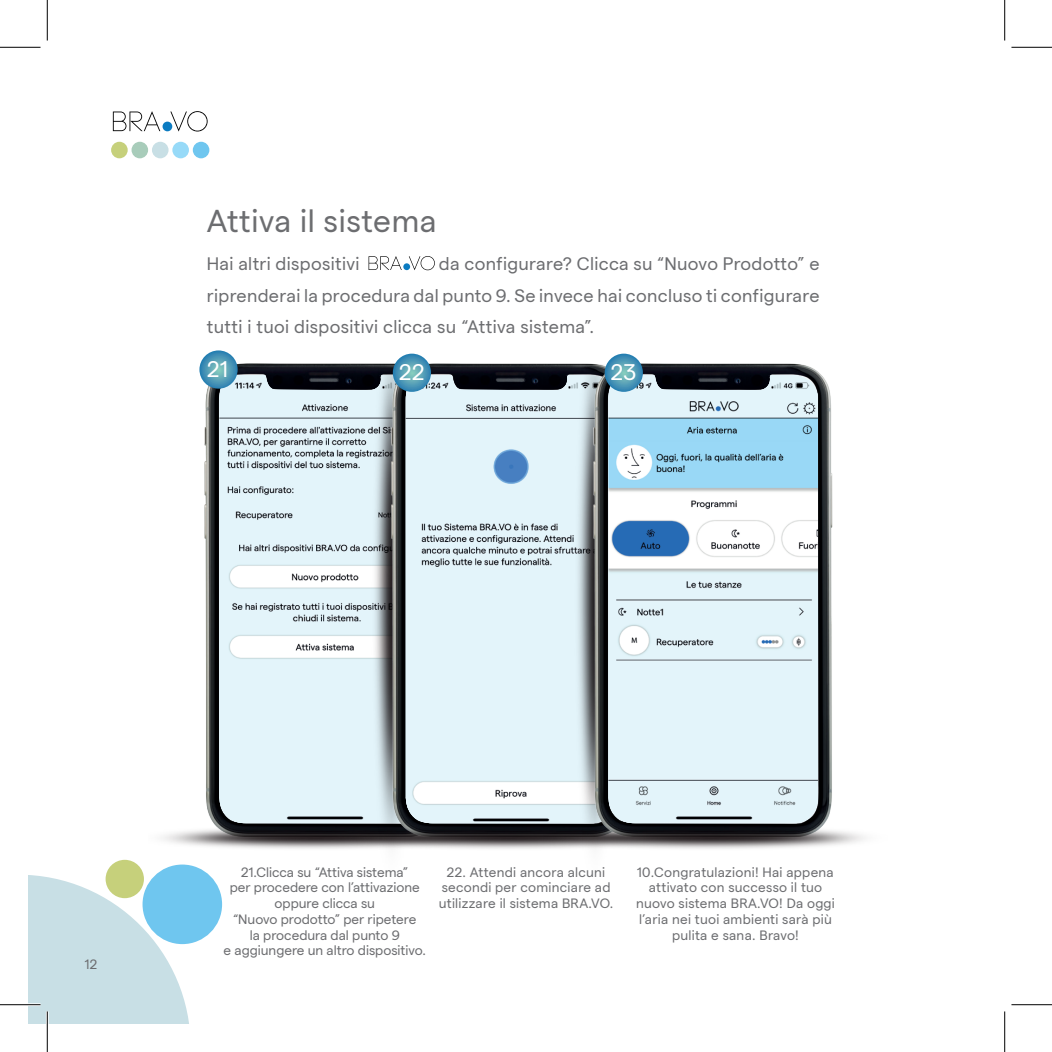
<style>
.page{position:relative;width:1052px;height:1052px;background:#fff}
.page>*{position:absolute;margin:0;border:0;box-sizing:border-box;transform-origin:0 0}
.t1{font:31.5px "Matter";letter-spacing:.02em;color:#6c6d70}
.t2{font:22.5px "Matter";color:#fff}
.t3{font:18px/31.5px "Matter";letter-spacing:.02em;color:#6c6d70;text-align:justify}
.t4{font:13.5px/15.8px "Matter";letter-spacing:.005em;color:#6c6d70;text-align:center}
</style>
<div class="page">
<svg style="left:28px;top:875px;width:163px;height:148px;background:#cfe3e8"></svg>
<div style="left:142px;top:864px;width:80px;height:79px;background:#6fc6ef;border-radius:50%"></div>
<div style="left:106px;top:859px;width:38px;height:38px;background:#c6d07b;border-radius:50%"></div>
<svg style="left:113px;top:111px;width:94px;height:20px"></svg>
<div style="left:162px;top:122px;width:10px;height:9px;background:#0b7bc1;border-radius:50%"></div>
<div style="left:193px;top:142px;width:16px;height:16px;background:#6fc6ef;border-radius:50%"></div>
<div style="left:152px;top:142px;width:16px;height:16px;background:#c8dfe5;border-radius:50%"></div>
<div style="left:131px;top:142px;width:17px;height:16px;background:#a8ccba;border-radius:50%"></div>
<div style="left:111px;top:142px;width:17px;height:16px;background:#c6d07b;border-radius:50%"></div>
<div style="left:172px;top:142px;width:17px;height:16px;background:#97daf8;border-radius:50%"></div>
<img style="left:199px;top:350px;width:124px;height:469px">
<img style="left:163px;top:819px;width:177px;height:30px">
<img style="left:219px;top:375px;width:104px;height:447px">
<img style="left:323px;top:362px;width:202px;height:474px">
<img style="left:405px;top:375px;width:120px;height:444px">
<img style="left:340px;top:819px;width:203px;height:30px">
<img style="left:525px;top:354px;width:308px;height:482px">
<img style="left:608px;top:375px;width:210px;height:444px">
<img style="left:543px;top:819px;width:322px;height:30px">
<svg style="left:393px;top:353px;width:38px;height:39px"></svg>
<svg style="left:604px;top:353px;width:38px;height:39px"></svg>
<svg style="left:199px;top:350px;width:38px;height:38px"></svg>
<svg style="left:368px;top:256px;width:67px;height:14px"></svg>
<div style="left:403px;top:263px;width:7px;height:7px;background:#0b7bc1;border-radius:50%"></div>
<hr style="left:0;top:1003px;width:40px;height:2px;background:#fff">
<hr style="left:46px;top:1011px;width:3px;height:40px;background:#fff">
<hr style="left:0;top:47px;width:40px;height:1px;background:#000">
<hr style="left:1011px;top:47px;width:40px;height:1px;background:#000">
<hr style="left:0;top:1004px;width:40px;height:1px;background:#000">
<hr style="left:1011px;top:1004px;width:40px;height:1px;background:#000">
<hr style="left:47px;top:0;width:1px;height:41px;background:#000">
<hr style="left:47px;top:1011px;width:1px;height:40px;background:#000">
<hr style="left:1004px;top:0;width:1px;height:41px;background:#000">
<hr style="left:1004px;top:1011px;width:1px;height:40px;background:#000">
<p class="t1" style="left:207px;top:198px;width:231px">Attiva il sistema</p>
<p class="t3" style="left:207px;top:247px;width:154px">Hai altri dispositivi</p>
<p class="t3" style="left:207px;top:247px;width:614px;text-indent:232px">da configurare? Clicca su “Nuovo Prodotto” e riprenderai la procedura dal punto 9. Se invece hai concluso ti configurare tutti i tuoi dispositivi clicca su “Attiva sistema”.</p>
<p class="t2" style="left:207px;top:352px;width:22px">21</p>
<p class="t2" style="left:399px;top:355px;width:27px">22</p>
<p class="t2" style="left:610px;top:355px;width:27px">23</p>
<p class="t4" style="left:85px;top:954px;width:14px">12</p>
<p class="t4" style="left:223px;top:862px;width:204px">21.Clicca su “Attiva sistema”<br>per procedere con l’attivazione oppure clicca su<br>“Nuovo prodotto” per ripetere<br>la procedura dal punto 9<br>e aggiungere un altro dispositivo.</p>
<p class="t4" style="left:438px;top:862px;width:176px">22. Attendi ancora alcuni secondi per cominciare ad utilizzare il sistema BRA.VO.</p>
<p class="t4" style="left:636px;top:862px;width:200px">10.Congratulazioni! Hai appena attivato con successo il tuo nuovo sistema BRA.VO! Da oggi l’aria nei tuoi ambienti sarà più pulita e sana. Bravo!</p>
</div>
